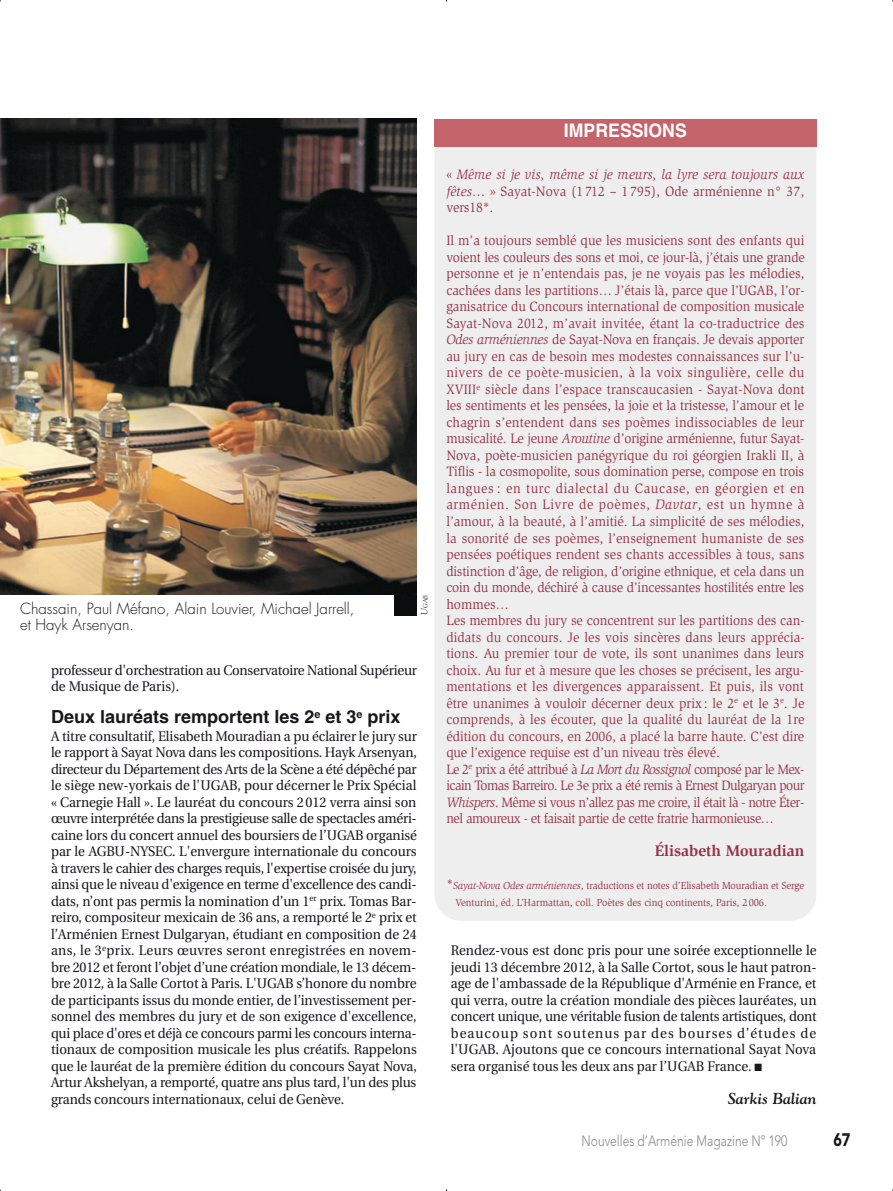
<style>
.page{position:relative;width:893px;height:1191px;background:#fff}
.page>*{position:absolute;margin:0;border:0;box-sizing:border-box;transform-origin:0 0}
.t1{font:700 18.6px "Helvetica";color:#fff;scale:.95 1}
.t2{font:700 18px "Helvetica";color:#1a171c}
.t3{font:900 18px "Avenir";color:#1a171c;scale:.8 1}
.t4{font:700 15.75px "Slimbach";color:#973348}
.t5{font:italic 700 15.75px "Goudy";color:#1a171c}
.t6{font:300 15px/15.8px "Futura";color:#1a171c}
.t7{font:300 15px "Avenir";color:#87888a;scale:.8 1}
.t8{font:13.95px/16.5px "Slimbach";letter-spacing:-.005em;color:#973348;scale:.95 1}
.t9{font:13.95px/16.5px "Utopia";letter-spacing:-.005em;color:#1a171c;text-align:justify;scale:.95 1}
.t10{font:italic 13.95px/16.5px "Slimbach";letter-spacing:.01em;color:#973348;text-align:justify;scale:.95 1}
.t11{font:10.5px/16.5px "Slimbach";letter-spacing:-.005em;color:#973348;scale:.95 1}
.t12{font:italic 6.3px "Goudy";color:#1a171c}
.s1{font-size:9px}
.s2{font-style:normal}
.s3{font-style:italic}
.s4{font-size:13.95px}
</style>
<div class="page">
<img style="left:0;top:119px;width:417px;height:496px">
<div style="left:0;top:595px;width:394px;height:56px;background:#fff"></div>
<div style="left:434px;top:127px;width:382px;height:794px;background:#eee;border-radius:27px"></div>
<div style="left:434px;top:119px;width:382px;height:27px;background:#c46369"></div>
<p class="t6" style="left:20px;top:602px;width:336px">Chassain, Paul Méfano, Alain Louvier, Michael Jarrell, et Hayk Arsenyan.</p>
<p class="t12" style="left:423px;top:615px;width:22px;rotate:-90deg"><span class="s1">U</span>GAB</p>
<p class="t9" style="left:51px;top:663px;width:387px">professeur d'orchestration au Conservatoire National Supérieur de Musique de Paris).</p>
<p class="t2" style="left:51px;top:710px;width:351px">Deux lauréats remportent les 2<sup>e</sup> et 3<sup>e</sup> prix</p>
<p class="t9" style="left:51px;top:729px;width:387px">A titre consultatif, Elisabeth Mouradian a pu éclairer le jury sur le rapport à Sayat Nova dans les compositions. Hayk Arsenyan, directeur du Département des Arts de la Scène a été dépêché par le siège new-yorkais de l'UGAB, pour décerner le Prix Spécial « Carnegie Hall ». Le lauréat du concours 2 012 verra ainsi son œuvre interprétée dans la prestigieuse salle de spectacles améri&shy;caine lors du concert annuel des boursiers de l’UGAB organisé par le AGBU-NYSEC. L'envergure internationale du concours à travers le cahier des charges requis, l'expertise croisée du jury, ainsi que le niveau d'exigence en terme d'excellence des candi&shy;dats, n’ont pas permis la nomination d’un 1<sup>er</sup> prix. Tomas Bar&shy;reiro, compositeur mexicain de 36 ans, a remporté le 2<sup>e</sup> prix et l’Arménien Ernest Dulgaryan, étudiant en composition de 24 ans, le 3<sup>e</sup>prix. Leurs œuvres seront enregistrées en novem&shy;bre 2012 et feront l’objet d’une création mondiale, le 13 décem&shy;bre 2012, à la Salle Cortot à Paris. L'UGAB s’honore du nombre de participants issus du monde entier, de l’investissement per&shy;sonnel des membres du jury et de son exigence d'excellence, qui place d'ores et déjà ce concours parmi les concours interna&shy;tionaux de composition musicale les plus créatifs. Rappelons que le lauréat de la première édition du concours Sayat Nova, Artur Akshelyan, a remporté, quatre ans plus tard, l'un des plus grands concours internationaux, celui de Genève.</p>
<h1 class="t1" style="left:564px;top:124px;width:131px">IMPRESSIONS</h1>
<p class="t10" style="left:446px;top:167px;width:379px"><span class="s2">«</span> Même si je vis, même si je meurs, la lyre sera toujours aux fêtes<span class="s2">… » Sayat-Nova (1712 – 1795), Ode arménienne n° 37, vers18*.</span></p>
<p class="t8" style="left:446px;top:234px;width:379px">Il m’a toujours semblé que les musiciens sont des enfants qui voient les couleurs des sons et moi, ce jour-là, j’étais une grande personne et je n’entendais pas, je ne voyais pas les mélodies, cachées dans les partitions… J’étais là, parce que l’UGAB, l’or&shy;ganisatrice du Concours international de composition musicale Sayat-Nova 2012, m’avait invitée, étant la co-traductrice des <span class="s3">Odes arméniennes</span> de Sayat-Nova en français. Je devais apporter au jury en cas de besoin mes modestes connaissances sur l’u&shy;nivers de ce poète-musicien, à la voix singulière, celle du XVIII<sup>e</sup> siècle dans l’espace transcaucasien - Sayat-Nova dont les sentiments et les pensées, la joie et la tristesse, l’amour et le chagrin s’entendent dans ses poèmes indissociables de leur musicalité. Le jeune <span class="s3">Aroutine</span> d’origine arménienne, futur Sayat-Nova, poète-musicien panégyrique du roi géorgien Irakli II, à Tiflis - la cosmopolite, sous domination perse, compose en trois langues : en turc dialectal du Caucase, en géorgien et en arménien. Son Livre de poèmes, <span class="s3">Davtar</span>, est un hymne à l’amour, à la beauté, à l’amitié. La simplicité de ses mélodies, la sonorité de ses poèmes, l’enseignement humaniste de ses pensées poétiques rendent ses chants accessibles à tous, sans distinction d’âge, de religion, d’origine ethnique, et cela dans un coin du monde, déchiré à cause d’incessantes hostilités entre les hommes…<br>Les membres du jury se concentrent sur les partitions des can&shy;didats du concours. Je les vois sincères dans leurs apprécia&shy;tions. Au premier tour de vote, ils sont unanimes dans leurs choix. Au fur et à mesure que les choses se précisent, les argu&shy;mentations et les divergences apparaissent. Et puis, ils vont être unanimes à vouloir décerner deux prix: le 2<sup>e</sup> et le 3<sup>e</sup>. Je comprends, à les écouter, que la qualité du lauréat de la 1re édition du concours, en 2006, a placé la barre haute. C’est dire que l’exigence requise est d’un niveau très élevé.<br>Le 2<sup>e</sup> prix a été attribué à <span class="s3">La Mort du Rossignol</span> composé par le Mex&shy;icain Tomas Barreiro. Le 3e prix a été remis à Ernest Dulgaryan pour <span class="s3">Whispers</span>. Même si vous n’allez pas me croire, il était là - notre Éter&shy;nel amoureux - et faisait partie de cette fratrie harmonieuse…</p>
<p class="t4" style="left:655px;top:845px;width:151px">Élisabeth Mouradian</p>
<p class="t11" style="left:456px;top:878px;width:368px;text-indent:-9px"><span class="s4">*</span><span class="s3">Sayat-Nova Odes arméniennes</span>, traductions et notes d’Elisabeth Mouradian et Serge<br>Venturini, éd. L’Harmattan, coll. Poètes des cinq continents, Paris, 2006.</p>
<p class="t9" style="left:451px;top:943px;width:387px">Rendez-vous est donc pris pour une soirée exceptionnelle le jeudi 13 décembre 2012, à la Salle Cortot, sous le haut patron&shy;age de l'ambassade de la République d'Arménie en France, et qui verra, outre la création mondiale des pièces lauréates, un concert unique, une véritable fusion de talents artistiques, dont beaucoup sont soutenus par des bourses d’études de l'UGAB. Ajoutons que ce concours international Sayat Nova sera organisé tous les deux ans par l’UGAB France. ■</p>
<p class="t5" style="left:728px;top:1092px;width:90px">Sarkis Balian</p>
<p class="t7" style="left:582px;top:1134px;width:259px">Nouvelles d’Arménie Magazine N° 190</p>
<p class="t3" style="left:833px;top:1132px;width:23px">67</p>
</div>
